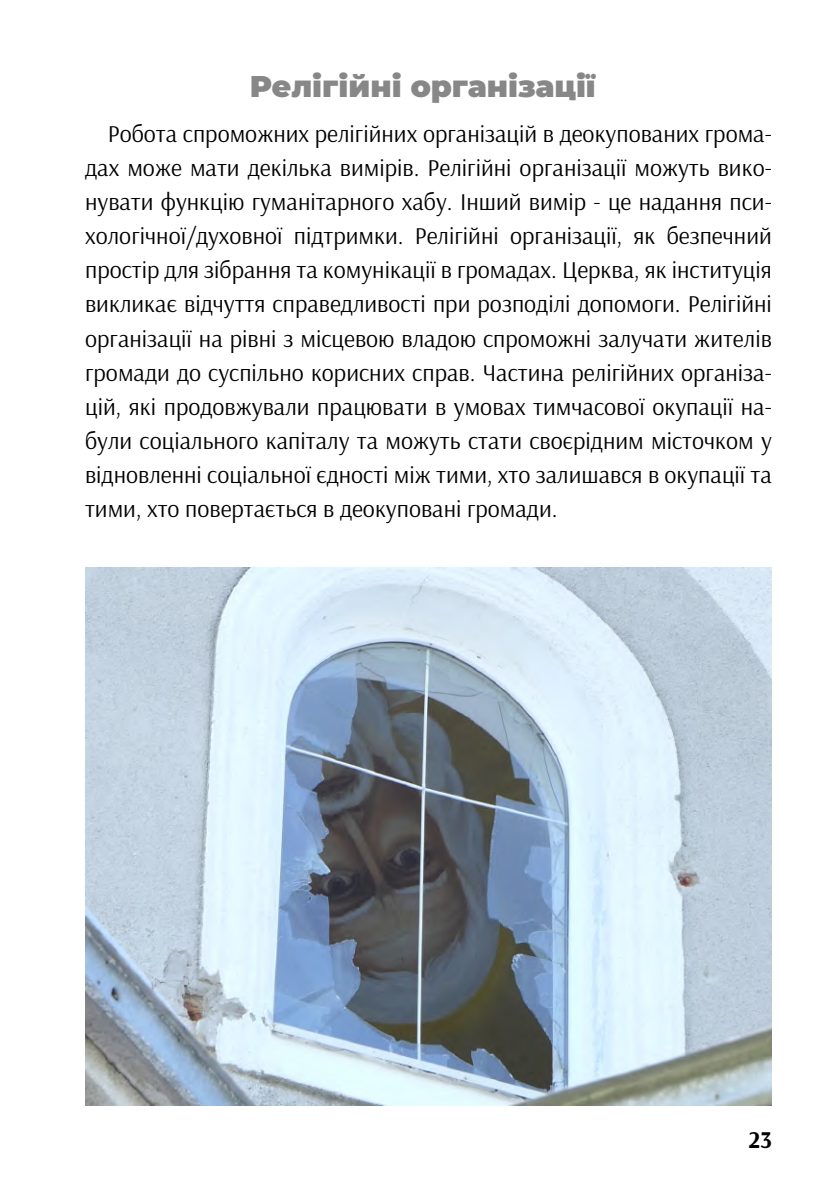
<style>
.page{position:relative;width:840px;height:1191px;background:#fff}
.page>*{position:absolute;margin:0;border:0;box-sizing:border-box;transform-origin:0 0}
.t1{font:100 30px "Montserrat";color:#878787}
.t2{font:24px/34px "Arsenal";color:#000;text-align:justify}
.t3{font:700 24px "Arsenal";color:#000}
</style>
<div class="page">
<img style="left:85px;top:567px;width:686px;height:539px">
<p class="t1" style="left:250px;top:66px;width:347px">Релігійні організації</p>
<p class="t2" style="left:85px;top:117px;width:687px;text-indent:23px">Робота спроможних релігійних організацій в деокупованих грома&shy;дах може мати декілька вимірів. Релігійні організації можуть вико&shy;нувати функцію гуманітарного хабу. Інший вимір - це надання пси&shy;хологічної/духовної підтримки. Релігійні організації, як безпечний простір для зібрання та комунікації в громадах. Церква, як інституція викликає відчуття справедливості при розподілі допомоги. Релігійні організації на рівні з місцевою владою спроможні залучати жителів громади до суспільно корисних справ. Частина релігійних організа&shy;цій, які продовжували працювати в умовах тимчасової окупації на&shy;були соціального капіталу та можуть стати своєрідним місточком у відновленні соціальної єдності між тими, хто залишався в окупації та тими, хто повертається в деокуповані громади.</p>
<p class="t3" style="left:748px;top:1123px;width:25px">23</p>
</div>
